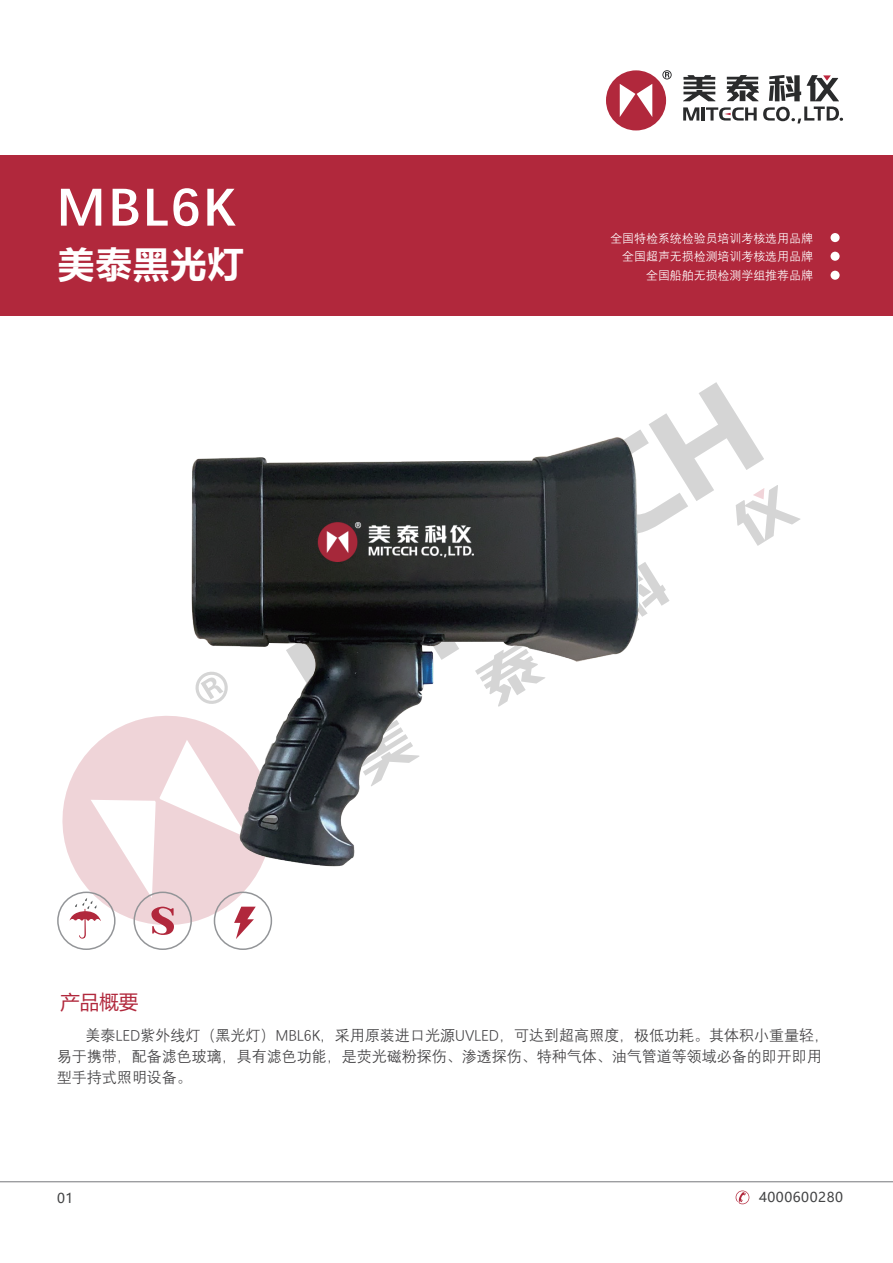
<style>
.page{position:relative;width:893px;height:1263px;background:#fff}
.page>*{position:absolute;margin:0;border:0;box-sizing:border-box;transform-origin:0 0}
.t1{font:700 53.55px "Deng Xian";letter-spacing:.04em;color:#fff}
.t2{font:700 36px "Microsoft Ya Hei";letter-spacing:.04em;color:#fff}
.t3{font:19.5px "Microsoft Ya Hei";color:#b1283c}
.t4{font:15px/21px "Deng Xian";color:#424143}
.t5{font:13.5px "Microsoft Ya Hei";letter-spacing:.04em;color:#424344}
.t6{font:11.85px/18.3px "Deng Xian";color:#fff;text-align:right}
</style>
<div class="page">
<svg style="left:764px;top:485px;width:37px;height:57px"></svg>
<svg style="left:661px;top:382px;width:103px;height:219px"></svg>
<svg style="left:683px;top:107px;width:16px;height:14px"></svg>
<hr style="left:702px;top:107px;width:3px;height:14px;background:#2a2b2c">
<svg style="left:706px;top:107px;width:51px;height:14px"></svg>
<svg style="left:662px;top:70px;width:10px;height:9px"></svg>
<div style="left:606px;top:70px;width:60px;height:60px;background:#b1283c;border-radius:50%"></div>
<svg style="left:620px;top:84px;width:32px;height:33px"></svg>
<svg style="left:683px;top:75px;width:156px;height:26px"></svg>
<svg style="left:763px;top:107px;width:80px;height:16px"></svg>
<svg style="left:736px;top:1190px;width:13px;height:14px"></svg>
<div style="left:0;top:155px;width:893px;height:160px;background:#b1283c"></div>
<div style="left:57px;top:891px;width:59px;height:59px;border:2px solid #939598;border-radius:50%"></div>
<svg style="left:62px;top:716px;width:210px;height:223px"></svg>
<div style="left:134px;top:891px;width:58px;height:59px;border:2px solid #939598;border-radius:50%"></div>
<div style="left:830px;top:233px;width:10px;height:9px;background:#fff;border-radius:50%"></div>
<div style="left:830px;top:252px;width:10px;height:9px;background:#fff;border-radius:50%"></div>
<div style="left:830px;top:271px;width:10px;height:9px;background:#fff;border-radius:50%"></div>
<img style="left:170px;top:417px;width:499px;height:465px">
<h1 class="t1" style="left:56px;top:171px;width:181px">MBL6K</h1>
<h2 class="t2" style="left:58px;top:239px;width:187px">美泰黑光灯</h2>
<p class="t6" style="left:610px;top:229px;width:204px">全国特检系统检验员培训考核选用品牌全国超声无损检测培训考核选用品牌全国船舶无损检测学组推荐品牌</p>
<h3 class="t3" style="left:60px;top:988px;width:79px">产品概要</h3>
<p class="t4" style="left:57px;top:1024px;width:774px;text-indent:29px">美泰LED紫外线灯（黑光灯）MBL6K，采用原装进口光源UVLED，可达到超高照度，极低功耗。其体积小重量轻，易于携带，配备滤色玻璃，具有滤色功能，是荧光磁粉探伤、渗透探伤、特种气体、油气管道等领域必备的即开即用型手持式照明设备。</p>
<p class="t5" style="left:57px;top:1189px;width:18px">01</p>
<p class="t5" style="left:759px;top:1188px;width:85px">4000600280</p>
</div>
